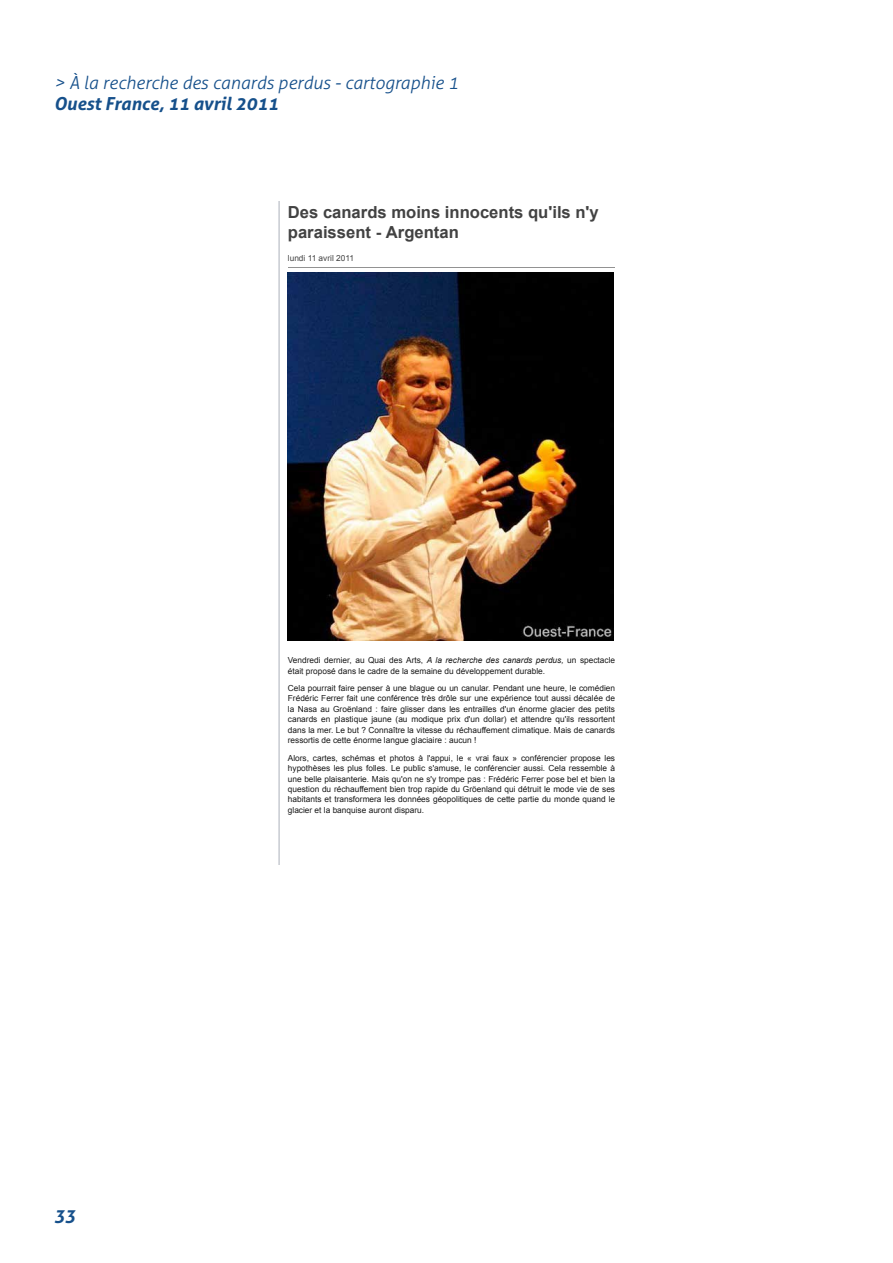
<style>
.page{position:relative;width:893px;height:1263px;background:#fff}
.page>*{position:absolute;margin:0;border:0;box-sizing:border-box;transform-origin:0 0}
.t1{font:italic 300 18px "Aller";color:#16508b}
.t2{font:italic 700 18px "Aller";color:#16508b}
.t3{font:700 16.65px/20px "Arial";color:#424242}
.t4{font:8.25px/10.5px "Arial";color:#1a1a1a;text-align:justify}
.t5{font:8.25px "Arial";color:#424242}
.s1{font-style:italic}
</style>
<div class="page">
<hr style="left:288px;top:267px;width:327px;height:1px;background:#929292">
<img style="left:288px;top:273px;width:326px;height:368px">
<h1 class="t1" style="left:54px;top:71px;width:406px">&gt; À la recherche des canards perdus - cartographie 1</h1>
<h1 class="t2" style="left:54px;top:93px;width:226px">Ouest France, 11 avril 2011</h1>
<h2 class="t3" style="left:288px;top:204px;width:312px">Des canards moins innocents qu'ils n'y paraissent - Argentan</h2>
<p class="t5" style="left:288px;top:255px;width:68px">lundi 11 avril 2011</p>
<h1 class="t2" style="left:54px;top:1204px;width:23px">33</h1>
<p class="t4" style="left:288px;top:656px;width:329px">Vendredi dernier, au Quai des Arts, <span class="s1">A la recherche des canards perdus,</span> un spectacle était proposé dans le cadre de la semaine du développement durable.</p>
<p class="t4" style="left:288px;top:684px;width:329px">Cela pourrait faire penser à une blague ou un canular. Pendant une heure, le comédien Frédéric Ferrer fait une conférence très drôle sur une expérience tout aussi décalée de la Nasa au Groënland : faire glisser dans les entrailles d'un énorme glacier des petits canards en plastique jaune (au modique prix d'un dollar) et attendre qu'ils ressortent dans la mer. Le but ? Connaître la vitesse du réchauffement climatique. Mais de canards ressortis de cette énorme langue glaciaire : aucun !</p>
<p class="t4" style="left:288px;top:753px;width:329px">Alors, cartes, schémas et photos à l'appui, le « vrai faux » conférencier propose les hypothèses les plus folles. Le public s'amuse, le conférencier aussi. Cela ressemble à une belle plaisanterie. Mais qu'on ne s'y trompe pas : Frédéric Ferrer pose bel et bien la question du réchauffement bien trop rapide du Gröenland qui détruit le mode vie de ses habitants et transformera les données géopolitiques de cette partie du monde quand le glacier et la banquise auront disparu.</p>
</div>
